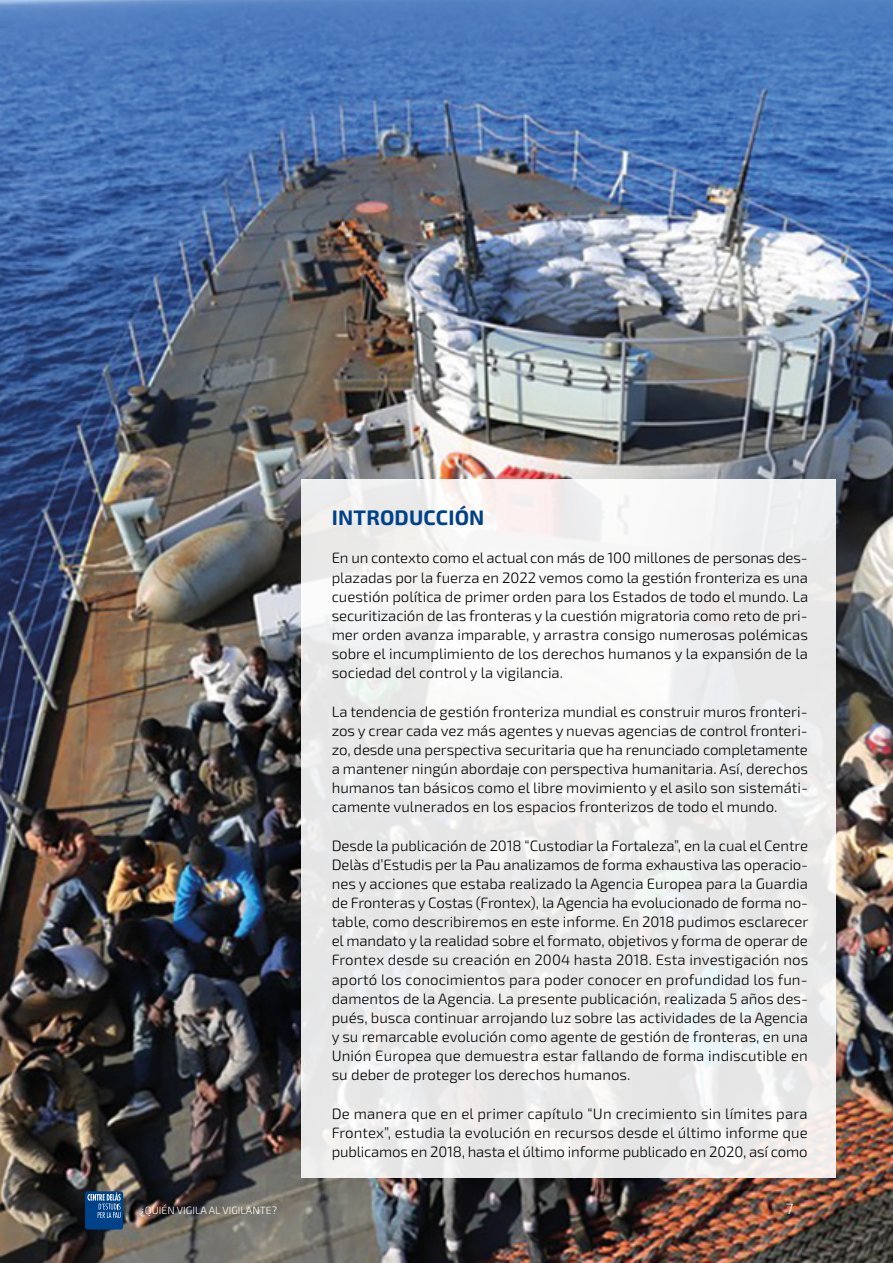
<style>
.page{position:relative;width:893px;height:1263px;background:#fff}
.page>*{position:absolute;margin:0;border:0;box-sizing:border-box;transform-origin:0 0}
.t1{font:700 21px "Exo 2.0";letter-spacing:.01em;color:#004289}
.t2{font:300 15px/19.2px "Exo 2.0";color:#000;text-align:justify}
.t3{font:300 15px "Exo 2.0";color:#fff}
.t4{font:300 10.5px "Exo 2.0";color:#fff}
</style>
<div class="page">
<img style="left:0;top:0;width:893px;height:1263px">
<svg style="left:302px;top:479px;width:534px;height:699px;fill:#ebebec"></svg>
<div style="left:85px;top:1191px;width:38px;height:38px;background:#004289;border-radius:3px"></div>
<svg style="left:87px;top:1192px;width:34px;height:26px"></svg>
<h1 class="t1" style="left:332px;top:505px;width:154px">INTRODUCCIÓN</h1>
<p class="t2" style="left:332px;top:549px;width:478px">En un contexto como el actual con más de 100 millones de personas des&shy;plazadas por la fuerza en 2022 vemos como la gestión fronteriza es una cuestión política de primer orden para los Estados de todo el mundo. La securitización de las fronteras y la cuestión migratoria como reto de pri&shy;mer orden avanza imparable, y arrastra consigo numerosas polémicas sobre el incumplimiento de los derechos humanos y la expansión de la sociedad del control y la vigilancia.</p>
<p class="t2" style="left:332px;top:702px;width:478px">La tendencia de gestión fronteriza mundial es construir muros fronteri&shy;zos y crear cada vez más agentes y nuevas agencias de control fronteri&shy;zo, desde una perspectiva securitaria que ha renunciado completamente a mantener ningún abordaje con perspectiva humanitaria. Así, derechos humanos tan básicos como el libre movimiento y el asilo son sistemáti&shy;camente vulnerados en los espacios fronterizos de todo el mundo.</p>
<p class="t2" style="left:332px;top:836px;width:478px">Desde la publicación de 2018 “Custodiar la Fortaleza”, en la cual el Centre Delàs d’Estudis per la Pau analizamos de forma exhaustiva las operacio&shy;nes y acciones que estaba realizado la Agencia Europea para la Guardia de Fronteras y Costas (Frontex), la Agencia ha evolucionado de forma no&shy;table, como describiremos en este informe. En 2018 pudimos esclarecer el mandato y la realidad sobre el formato, objetivos y forma de operar de Frontex desde su creación en 2004 hasta 2018. Esta investigación nos aportó los conocimientos para poder conocer en profundidad los fun&shy;damentos de la Agencia. La presente publicación, realizada 5 años des&shy;pués, busca continuar arrojando luz sobre las actividades de la Agencia y su remarcable evolución como agente de gestión de fronteras, en una Unión Europea que demuestra estar fallando de forma indiscutible en su deber de proteger los derechos humanos.</p>
<p class="t2" style="left:332px;top:1104px;width:478px">De manera que en el primer capítulo “Un crecimiento sin límites para Frontex”, estudia la evolución en recursos desde el último informe que publicamos en 2018, hasta el último informe publicado en 2020, así como</p>
<p class="t4" style="left:140px;top:1204px;width:138px">¿QUIÉN VIGILA AL VIGILANTE?</p>
<p class="t3" style="left:786px;top:1200px;width:9px">7</p>
</div>
